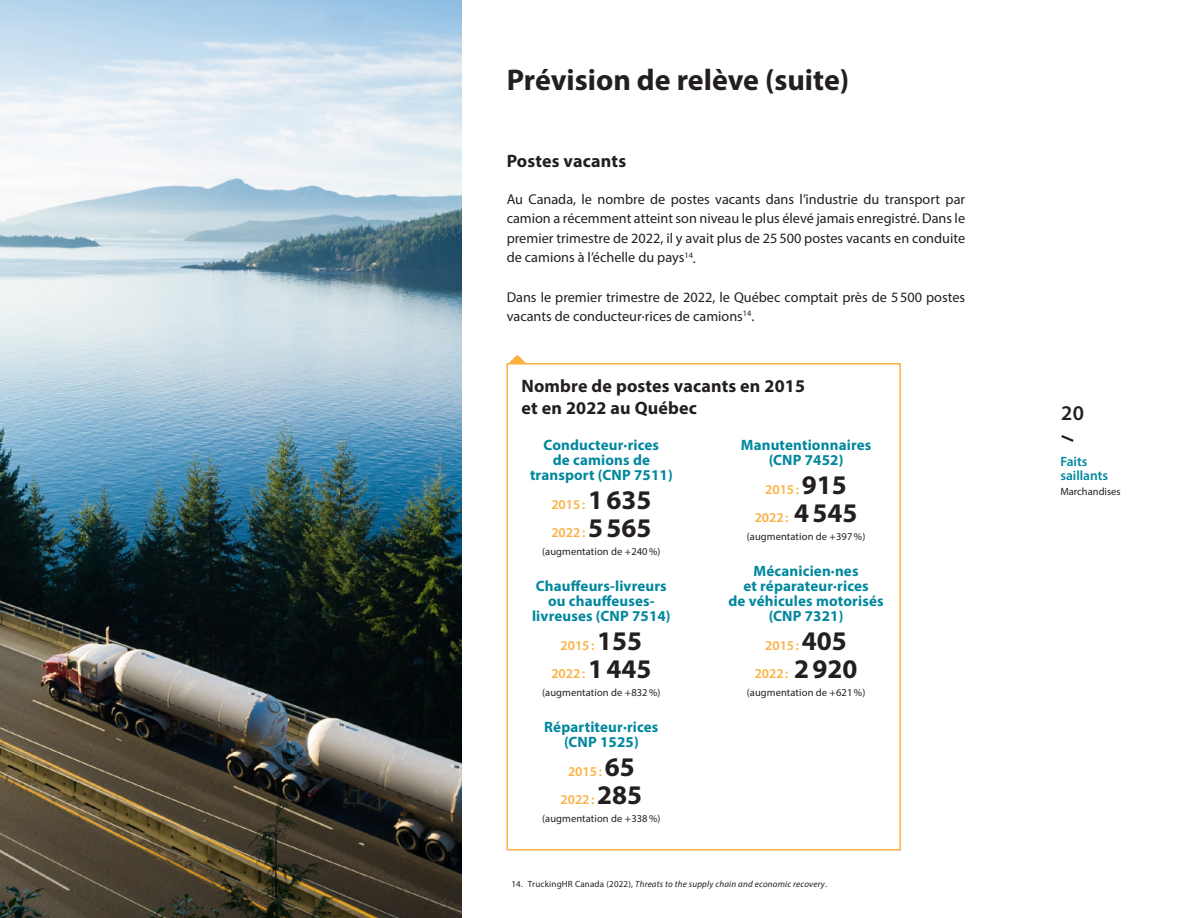
<style>
.page{position:relative;width:1188px;height:918px;background:#fff}
.page>*{position:absolute;margin:0;border:0;box-sizing:border-box;transform-origin:0 0}
.t1{font:700 30px "Myriad Pro";color:#231f20}
.t2{font:600 21px "Myriad Pro";color:#231f20}
.t3{font:700 18px/22.5px "Myriad Pro";letter-spacing:.01em;color:#231f20}
.t4{font:700 15px/15px "Myriad Pro";letter-spacing:.01em;color:#00879e;text-align:center}
.t5{font:14.25px/19.5px "Myriad Pro";color:#231f20;text-align:justify}
.t6{font:600 13.5px/28.5px "Myriad Pro";color:#fbb040;text-align:center}
.t7{font:600 13.5px/13.5px "Myriad Pro";color:#00879e}
.t8{font:10.5px "Myriad Pro";letter-spacing:.01em;color:#231f20}
.t9{font:italic 9px "Myriad Pro";letter-spacing:.02em;color:#231f20}
.s1{font-weight:700;font-size:27px;color:#231f20}
.s2{font-style:normal}
</style>
<div class="page">
<svg style="left:1061px;top:435px;width:13px;height:7px"></svg>
<div style="left:507px;top:363px;width:394px;height:487px;border:2px solid #fbb040"></div>
<svg style="left:508px;top:355px;width:19px;height:9px"></svg>
<img style="left:0;top:0;width:462px;height:918px">
<h1 class="t1" style="left:507px;top:60px;width:344px">Prévision de relève (suite)</h1>
<p class="t3" style="left:507px;top:149px;width:121px">Postes vacants</p>
<p class="t5" style="left:507px;top:189px;width:460px">Au Canada, le nombre de postes vacants dans l’industrie du transport par camion a récemment atteint son niveau le plus élevé jamais enregistré. Dans le premier trimestre de 2022, il y avait plus de 25500 postes vacants en conduite de camions à l’échelle du pays<sup>14</sup>.</p>
<p class="t5" style="left:507px;top:287px;width:460px">Dans le premier trimestre de 2022, le Québec comptait près de 5 500 postes vacants de conducteur·rices de camions<sup>14</sup>.</p>
<p class="t3" style="left:522px;top:374px;width:285px">Nombre de postes vacants en 2015 et en 2022 au Québec</p>
<p class="t4" style="left:530px;top:437px;width:144px">Conducteur·rices<br>de camions de transport (CNP 7511)</p>
<p class="t6" style="left:551px;top:489px;width:101px;text-align:left">2015: <span class="s1">1635<br></span>2022: <span class="s1">5565</span></p>
<p class="t8" style="left:542px;top:545px;width:120px">(augmentation de +240%)</p>
<p class="t4" style="left:532px;top:578px;width:140px">Chauffeurs-livreurs ou chauffeuses&shy;livreuses (CNP 7514)</p>
<p class="t6" style="left:551px;top:630px;width:101px">2015: <span class="s1">155<br></span>2022: <span class="s1">1445</span></p>
<p class="t8" style="left:542px;top:686px;width:120px">(augmentation de +832%)</p>
<p class="t4" style="left:544px;top:719px;width:116px">Répartiteur·rices (CNP 1525)</p>
<p class="t6" style="left:561px;top:756px;width:83px">2015: <span class="s1">65<br></span>2022: <span class="s1">285</span></p>
<p class="t8" style="left:542px;top:812px;width:120px">(augmentation de +338%)</p>
<p class="t4" style="left:741px;top:437px;width:132px">Manutentionnaires (CNP 7452)</p>
<p class="t6" style="left:755px;top:474px;width:104px">2015: <span class="s1">915<br></span>2022: <span class="s1">4545</span></p>
<p class="t8" style="left:747px;top:530px;width:120px">(augmentation de +397%)</p>
<p class="t4" style="left:729px;top:563px;width:157px">Mécanicien·nes<br>et réparateur·rices<br>de véhicules motorisés (CNP 7321)</p>
<p class="t6" style="left:755px;top:630px;width:104px">2015: <span class="s1">405<br></span>2022: <span class="s1">2920</span></p>
<p class="t8" style="left:747px;top:686px;width:120px">(augmentation de +621%)</p>
<p class="t9" style="left:512px;top:878px;width:317px"><span class="s2">14. TruckingHR Canada (2022),</span> Threats to the supply chain and economic recovery<span class="s2">.</span></p>
<h2 class="t2" style="left:1061px;top:400px;width:24px">20</h2>
<p class="t7" style="left:1060px;top:455px;width:49px">Faits saillants</p>
<p class="t8" style="left:1060px;top:485px;width:62px">Marchandises</p>
</div>
